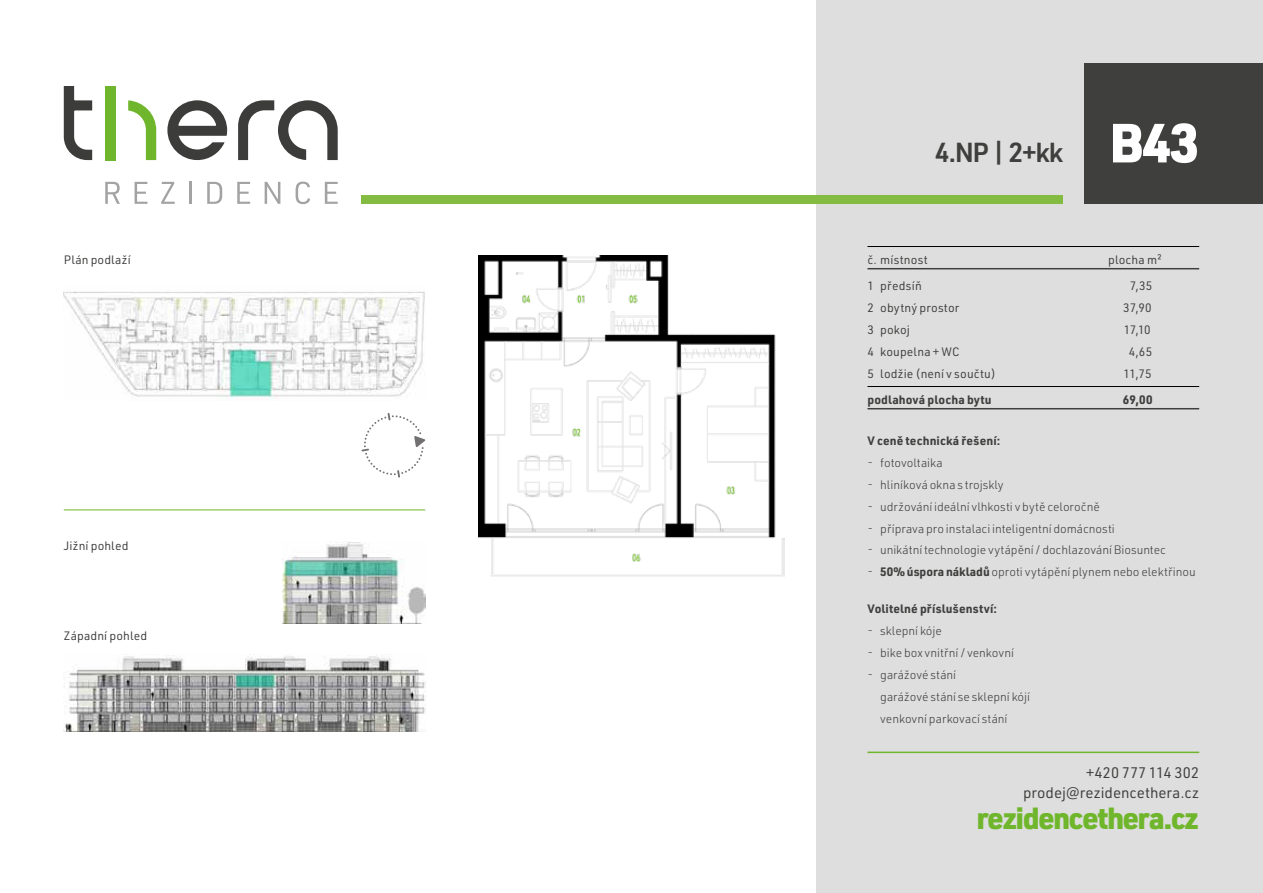
<style>
.page{position:relative;width:1263px;height:893px;background:#fff}
.page>*{position:absolute;margin:0;border:0;box-sizing:border-box;transform-origin:0 0}
.t1{font:900 30px "URWDIN";letter-spacing:-.05em;color:#70b62c}
.t2{font:600 27px "URWDIN";color:#3f3f3e}
.t3{font:15px/19.5px "URWDIN";letter-spacing:.005em;color:#3f3f3e;text-align:right}
.t4{font:300 12px/21.9px "URWDIN";letter-spacing:-.005em;color:#3f3f3e}
.t5{font:12px "URWDIN";letter-spacing:.015em;color:#3f3f3e}
.t6{font:700 12px "URWDIN";letter-spacing:.015em;color:#3f3f3e}
.s1{font-weight:900;font-size:54px;color:#fff}
.s2{font-weight:700}
</style>
<div class="page">
<div style="left:816px;top:0;width:447px;height:893px;background:#dedede"></div>
<svg style="left:167px;top:100px;width:60px;height:60px"></svg>
<svg style="left:238px;top:100px;width:100px;height:60px"></svg>
<svg style="left:128px;top:100px;width:28px;height:60px"></svg>
<div style="left:105px;top:86px;width:11px;height:74px;background:#70b62c"></div>
<svg style="left:64px;top:86px;width:28px;height:74px"></svg>
<svg style="left:105px;top:182px;width:15px;height:22px"></svg>
<svg style="left:135px;top:182px;width:12px;height:22px"></svg>
<svg style="left:161px;top:182px;width:14px;height:22px"></svg>
<hr style="left:189px;top:182px;width:3px;height:22px;background:#a3a3a3">
<svg style="left:207px;top:182px;width:15px;height:22px"></svg>
<svg style="left:237px;top:182px;width:13px;height:22px"></svg>
<svg style="left:265px;top:182px;width:15px;height:22px"></svg>
<svg style="left:296px;top:182px;width:14px;height:22px"></svg>
<svg style="left:325px;top:182px;width:13px;height:22px"></svg>
<div style="left:1084px;top:64px;width:179px;height:140px;background:#3f3f3e"></div>
<div style="left:361px;top:196px;width:702px;height:8px;background:#83bc41"></div>
<hr style="left:867px;top:752px;width:332px;height:1px;background:#70b62c">
<hr style="left:867px;top:246px;width:332px;height:1px;background:#000">
<hr style="left:867px;top:268px;width:332px;height:1px;background:#3f3f3e">
<hr style="left:867px;top:386px;width:332px;height:1px;background:#000">
<hr style="left:867px;top:408px;width:332px;height:1px;background:#3f3f3e">
<img style="left:479px;top:255px;width:305px;height:322px">
<img style="left:64px;top:654px;width:361px;height:77px">
<img style="left:64px;top:291px;width:361px;height:108px">
<img style="left:283px;top:541px;width:142px;height:82px">
<svg style="left:361px;top:413px;width:64px;height:65px"></svg>
<hr style="left:64px;top:509px;width:361px;height:1px;background:#70b62c">
<p class="t5" style="left:64px;top:252px;width:69px">Plán podlaží</p>
<p class="t5" style="left:64px;top:537px;width:66px">Jižní pohled</p>
<p class="t5" style="left:64px;top:628px;width:85px">Západní pohled</p>
<h2 class="t2" style="left:935px;top:134px;width:266px">4.NP | 2+kk <span class="s1">B43</span></h2>
<p class="t5" style="left:867px;top:252px;width:62px">č. místnost</p>
<p class="t5" style="left:1108px;top:252px;width:55px">plocha m²</p>
<p class="t5" style="left:867px;top:278px;width:56px">1 předsíň</p>
<p class="t5" style="left:1130px;top:278px;width:24px">7,35</p>
<p class="t5" style="left:867px;top:300px;width:93px">2 obytný prostor</p>
<p class="t5" style="left:1123px;top:300px;width:30px">37,90</p>
<p class="t5" style="left:867px;top:322px;width:44px">3 pokoj</p>
<p class="t5" style="left:1124px;top:322px;width:28px">17,10</p>
<p class="t5" style="left:867px;top:343px;width:94px">4 koupelna + WC</p>
<p class="t5" style="left:1129px;top:343px;width:25px">4,65</p>
<p class="t5" style="left:867px;top:365px;width:130px">5 lodžie (není v součtu)</p>
<p class="t5" style="left:1123px;top:365px;width:29px">11,75</p>
<p class="t6" style="left:867px;top:391px;width:126px">podlahová plocha bytu</p>
<p class="t6" style="left:1123px;top:391px;width:31px">69,00</p>
<p class="t6" style="left:867px;top:432px;width:134px">V ceně technická řešení:</p>
<p class="t4" style="left:867px;top:451px;width:77px">- fotovoltaika</p>
<p class="t4" style="left:867px;top:473px;width:138px">- hliníková okna s trojskly</p>
<p class="t4" style="left:867px;top:495px;width:234px">- udržování ideální vlhkosti v bytě celoročně</p>
<p class="t4" style="left:867px;top:517px;width:249px">- příprava pro instalaci inteligentní domácnosti</p>
<p class="t4" style="left:867px;top:539px;width:300px">- unikátní technologie vytápění / dochlazování Biosuntec</p>
<p class="t4" style="left:867px;top:561px;width:330px">- <span class="s2">50% úspora nákladů</span> oproti vytápění plynem nebo elektřinou</p>
<p class="t6" style="left:867px;top:601px;width:131px">Volitelné příslušenství:</p>
<p class="t4" style="left:867px;top:620px;width:76px">- sklepní kóje</p>
<p class="t4" style="left:867px;top:642px;width:148px">- bike box vnitřní / venkovní</p>
<p class="t4" style="left:880px;top:663px;width:151px;text-indent:-13px">- garážové stání<br>garážové stání se sklepní kójí venkovní parkovací stání</p>
<p class="t3" style="left:1023px;top:763px;width:178px">+420 777 114 302 prodej@rezidencethera.cz</p>
<h1 class="t1" style="left:976px;top:797px;width:224px">rezidencethera.cz</h1>
</div>
